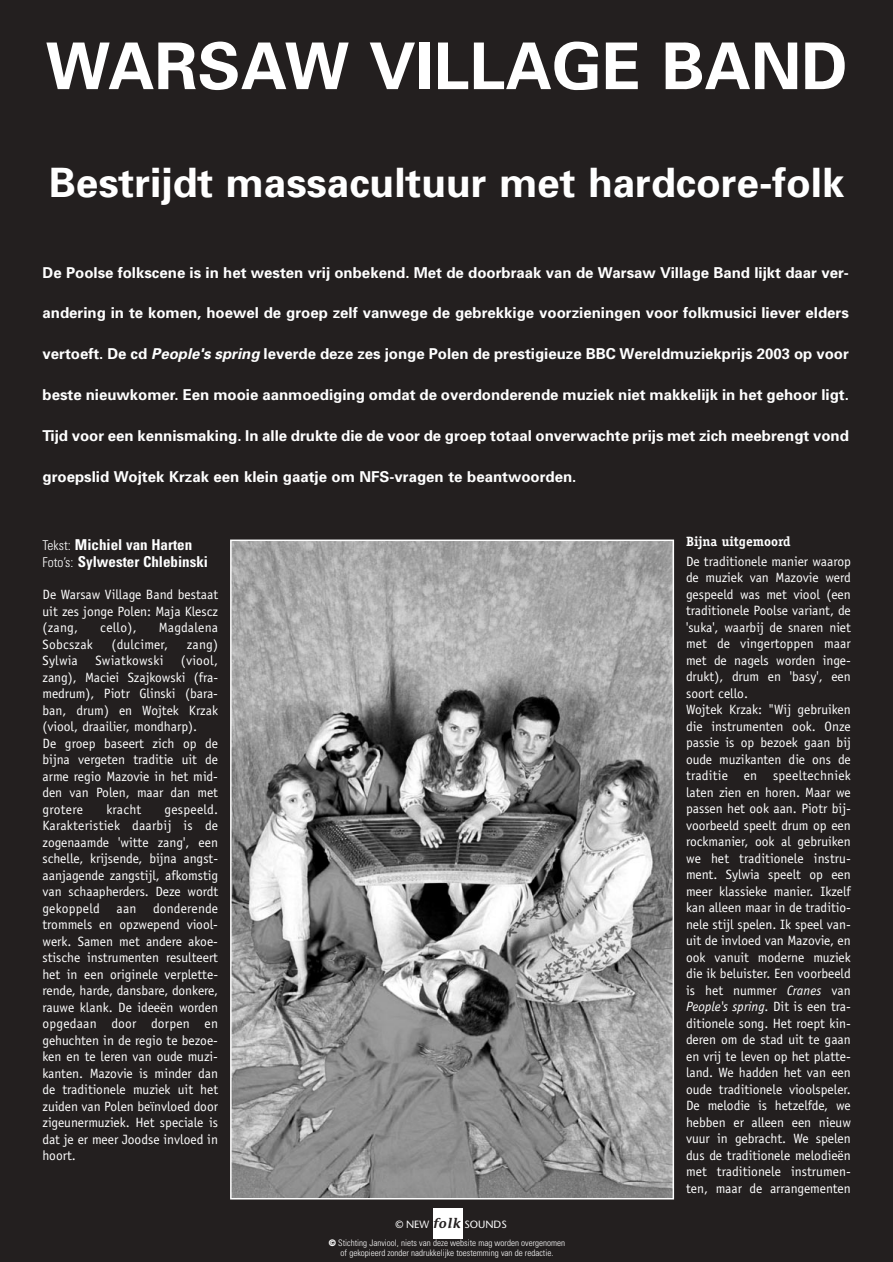
<style>
.page{position:relative;width:893px;height:1262px;background:#fff}
.page>*{position:absolute;margin:0;border:0;box-sizing:border-box;transform-origin:0 0}
.t1{font:700 64.5px "Univers";color:#fff}
.t2{font:700 40.5px "Univers";color:#fff}
.t3{font:700 15px "Univers";color:#fff}
.t4{font:700 condensed 15px/16.5px "Univers";color:#fff}
.t5{font:13.5px/16.5px "Officina Sans";color:#fff;text-align:justify}
.t6{font:13.5px "Officina Sans";letter-spacing:.02em;color:#fff}
.t7{font:700 13.5px "Officina Serif";color:#fff}
.t8{font:10.5px "Stone Sans";color:#fff}
.t9{font:300 condensed 9px/9.8px "Univers";color:#fff;text-align:center}
.s1{font-style:italic}
.s2{font-weight:300;font-size:13.5px}
.s3{font-family:"Stone Informal";font-weight:600;font-style:italic;font-size:13.8px;color:#231f1f}
.s4{font-weight:900;font-stretch:expanded}
</style>
<div class="page">
<div style="left:0;top:0;width:892px;height:1261px;background:#231f1f"></div>
<img style="left:233px;top:542px;width:438px;height:654px">
<div style="left:230px;top:539px;width:444px;height:660px;border:2px solid #fff"></div>
<div style="left:433px;top:1208px;width:29px;height:30px;background:#fff"></div>
<h1 class="t1" style="left:46px;top:43px;width:803px">WARSAW VILLAGE BAND</h1>
<h2 class="t2" style="left:49px;top:168px;width:797px">Bestrijdt massacultuur met hardcore-folk</h2>
<p class="t3" style="left:43px;top:267px;width:807px">De Poolse folkscene is in het westen vrij onbekend. Met de doorbraak van de Warsaw Village Band lijkt daar ver-</p>
<p class="t3" style="left:43px;top:308px;width:807px">andering in te komen, hoewel de groep zelf vanwege de gebrekkige voorzieningen voor folkmusici liever elders</p>
<p class="t3" style="left:43px;top:348px;width:807px">vertoeft. De cd <span class="s1">People's spring</span> leverde deze zes jonge Polen de prestigieuze BBC Wereldmuziekprijs 2003 op voor</p>
<p class="t3" style="left:43px;top:389px;width:807px">beste nieuwkomer. Een mooie aanmoediging omdat de overdonderende muziek niet makkelijk in het gehoor ligt.</p>
<p class="t3" style="left:43px;top:430px;width:807px">Tijd voor een kennismaking. In alle drukte die de voor de groep totaal onverwachte prijs met zich meebrengt vond</p>
<p class="t3" style="left:43px;top:471px;width:535px">groepslid Wojtek Krzak een klein gaatje om NFS-vragen te beantwoorden.</p>
<p class="t4" style="left:43px;top:538px;width:167px"><span class="s2">Tekst:</span> Michiel van Harten<br><span class="s2">Foto’s:</span> Sylwester Chlebinski</p>
<p class="t5" style="left:43px;top:587px;width:177px">De Warsaw Village Band bestaat uit zes jonge Polen: Maja Klescz (zang,</p>
<p class="t5" style="left:100px;top:620px;width:38px">cello),</p>
<p class="t5" style="left:159px;top:620px;width:61px">Magdalena</p>
<p class="t6" style="left:43px;top:639px;width:52px">Sobcszak</p>
<p class="t6" style="left:111px;top:639px;width:58px">(dulcimer,</p>
<p class="t5" style="left:187px;top:637px;width:33px">zang)</p>
<p class="t5" style="left:43px;top:653px;width:37px">Sylwia</p>
<p class="t6" style="left:95px;top:655px;width:69px">Swiatkowski</p>
<p class="t5" style="left:43px;top:653px;width:177px;text-align:left;text-indent:138px">(viool, zang), Maciei Szajkowski (fra&shy;medrum), Piotr Glinski (bara&shy;ban, drum) en Wojtek Krzak (viool, draailier, mondharp).<br>De groep baseert zich op de bijna vergeten traditie uit de arme regio Mazovie in het mid&shy;den van Polen, maar dan met grotere</p>
<p class="t5" style="left:43px;top:802px;width:177px;text-indent:122px">gespeeld.<br>Karakteristiek daarbij is de zogenaamde 'witte zang', een schelle, krijsende, bijna angst&shy;aanjagende zangstijl, afkomstig van schaapherders. Deze wordt gekoppeld aan donderende trommels en opzwepend viool&shy;werk. Samen met andere akoe&shy;stische instrumenten resulteert het in een originele verplette&shy;rende, harde, dansbare, donkere, rauwe klank. De ideeën worden opgedaan door dorpen en gehuchten in de regio te bezoe&shy;ken en te leren van oude muzi&shy;kanten. Mazovie is minder dan de traditionele muziek uit het zuiden van Polen beïnvloed door zigeunermuziek. Het speciale is dat je er meer Joodse invloed in hoort.</p>
<p class="t5" style="left:106px;top:802px;width:36px">kracht</p>
<p class="t8" style="left:395px;top:1220px;width:113px">© NEW <span class="s3">folk</span> SOUNDS</p>
<p class="t9" style="left:329px;top:1239px;width:238px"><span class="s4">©</span> Stichting Janviool, niets van deze website mag worden overgenomen of gekopieerd zonder nadrukkelijke toestemming van de redactie.</p>
<p class="t7" style="left:686px;top:536px;width:106px">Bijna uitgemoord</p>
<p class="t5" style="left:686px;top:554px;width:166px;text-align:left">De traditionele manier waarop de muziek van Mazovie werd gespeeld was met viool (een traditionele Poolse variant, de 'suka', waarbij de snaren niet met de vingertoppen maar met de nagels worden inge&shy;drukt), drum en 'basy', een soort cello.<br>Wojtek Krzak: "Wij gebruiken die instrumenten ook. Onze passie is op bezoek gaan bij oude muzikanten die ons de traditie en speeltechniek laten zien en horen. Maar we passen het ook aan. Piotr bij&shy;voorbeeld speelt drum op een rockmanier, ook al gebruiken we het traditionele instru&shy;ment. Sylwia speelt op een meer klassieke manier. Ikzelf kan alleen maar in de traditio&shy;nele stijl spelen. Ik speel van&shy;uit de invloed van Mazovie, en ook vanuit moderne muziek die ik beluister. Een voorbeeld is het nummer <span class="s1">Cranes</span> van<br><span class="s1">People's spring</span>. Dit is een tra&shy;ditionele song. Het roept kin&shy;deren om de stad uit te gaan en vrij te leven op het platte&shy;land. We hadden het van een oude traditionele vioolspeler.<br>De melodie is hetzelfde, we hebben er alleen een nieuw vuur in gebracht. We spelen dus de traditionele melodieën met traditionele instrumen&shy;ten, maar de arrangementen</p>
</div>
